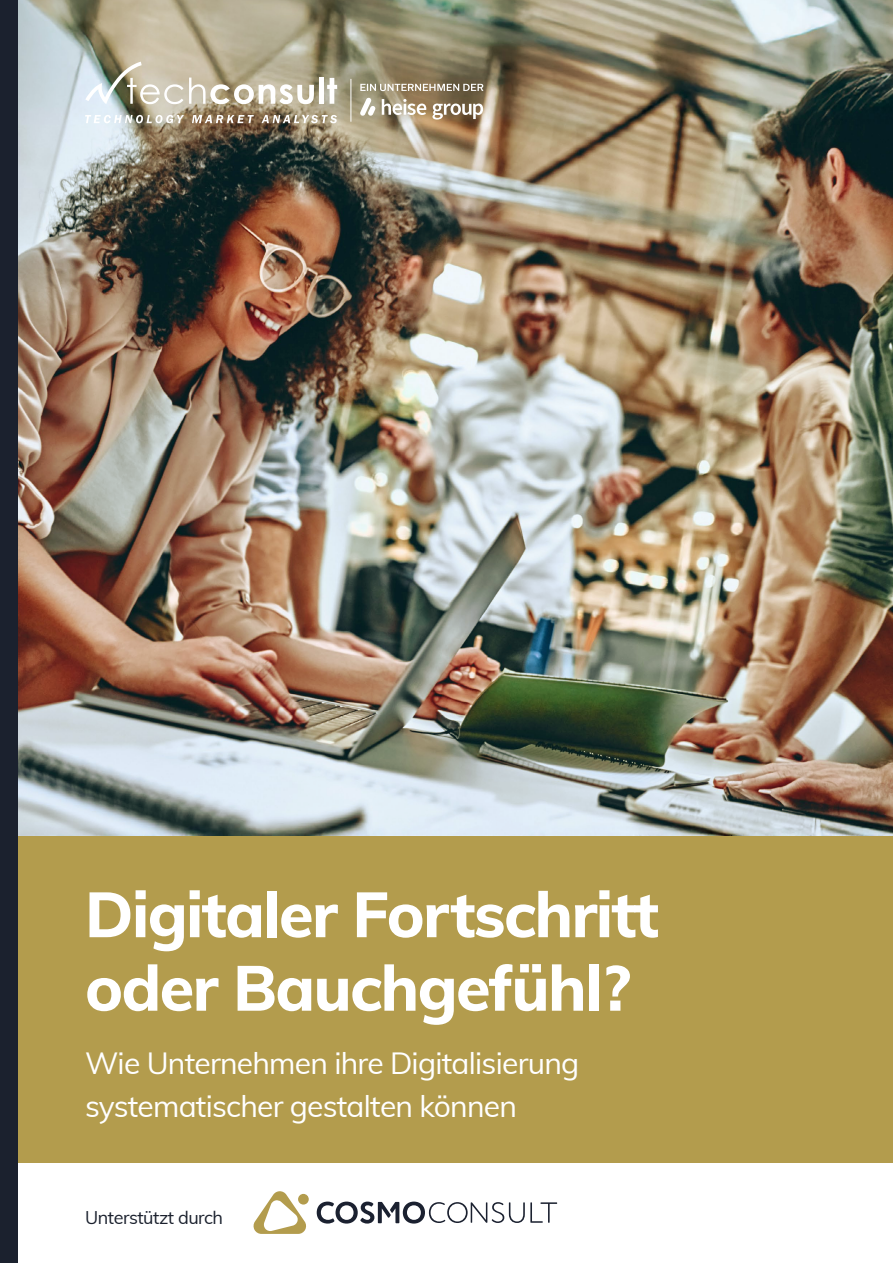
<style>
.page{position:relative;width:893px;height:1263px;background:#fff}
.page>*{position:absolute;margin:0;border:0;box-sizing:border-box;transform-origin:0 0}
.Titel{font:800 63px/73.5px "Muli";letter-spacing:-.025em;color:#fff}
.Untertitel{font:30px/43.5px "Muli";letter-spacing:-.025em;color:#fff}
.Sponsored{font:18px "Muli";letter-spacing:-.025em;color:#1b212e}
</style>
<div class="page">
<img style="left:17px;top:0;width:876px;height:836px">
<svg style="left:85px;top:115px;width:99px;height:8px"></svg>
<svg style="left:192px;top:115px;width:62px;height:8px"></svg>
<svg style="left:261px;top:115px;width:76px;height:8px"></svg>
<svg style="left:189px;top:78px;width:125px;height:26px"></svg>
<div style="left:319px;top:78px;width:5px;height:26px;background:#fff"></div>
<svg style="left:327px;top:78px;width:10px;height:26px"></svg>
<svg style="left:85px;top:62px;width:98px;height:42px;background:#bebeb0"></svg>
<hr style="left:351px;top:79px;width:1px;height:43px;background:#fff">
<svg style="left:360px;top:84px;width:123px;height:7px"></svg>
<svg style="left:360px;top:97px;width:16px;height:19px"></svg>
<svg style="left:382px;top:99px;width:44px;height:16px"></svg>
<svg style="left:432px;top:104px;width:51px;height:16px"></svg>
<svg style="left:253px;top:1191px;width:54px;height:43px"></svg>
<svg style="left:317px;top:1201px;width:240px;height:22px"></svg>
<div style="left:298px;top:1194px;width:11px;height:10px;background:#b39c4d;border-radius:50%"></div>
<div style="left:0;top:836px;width:893px;height:326px;background:#b39c4d"></div>
<div style="left:0;top:0;width:17px;height:1263px;background:#1b212e"></div>
<p class="Titel" style="left:85px;top:875px;width:575px">Digitaler Fortschritt oder Bauchgefühl?</p>
<p class="Untertitel" style="left:85px;top:1040px;width:496px">Wie Unternehmen ihre Digitalisierung systematischer gestalten können</p>
<p class="Sponsored" style="left:85px;top:1204px;width:140px">Unterstützt durch</p>
</div>
